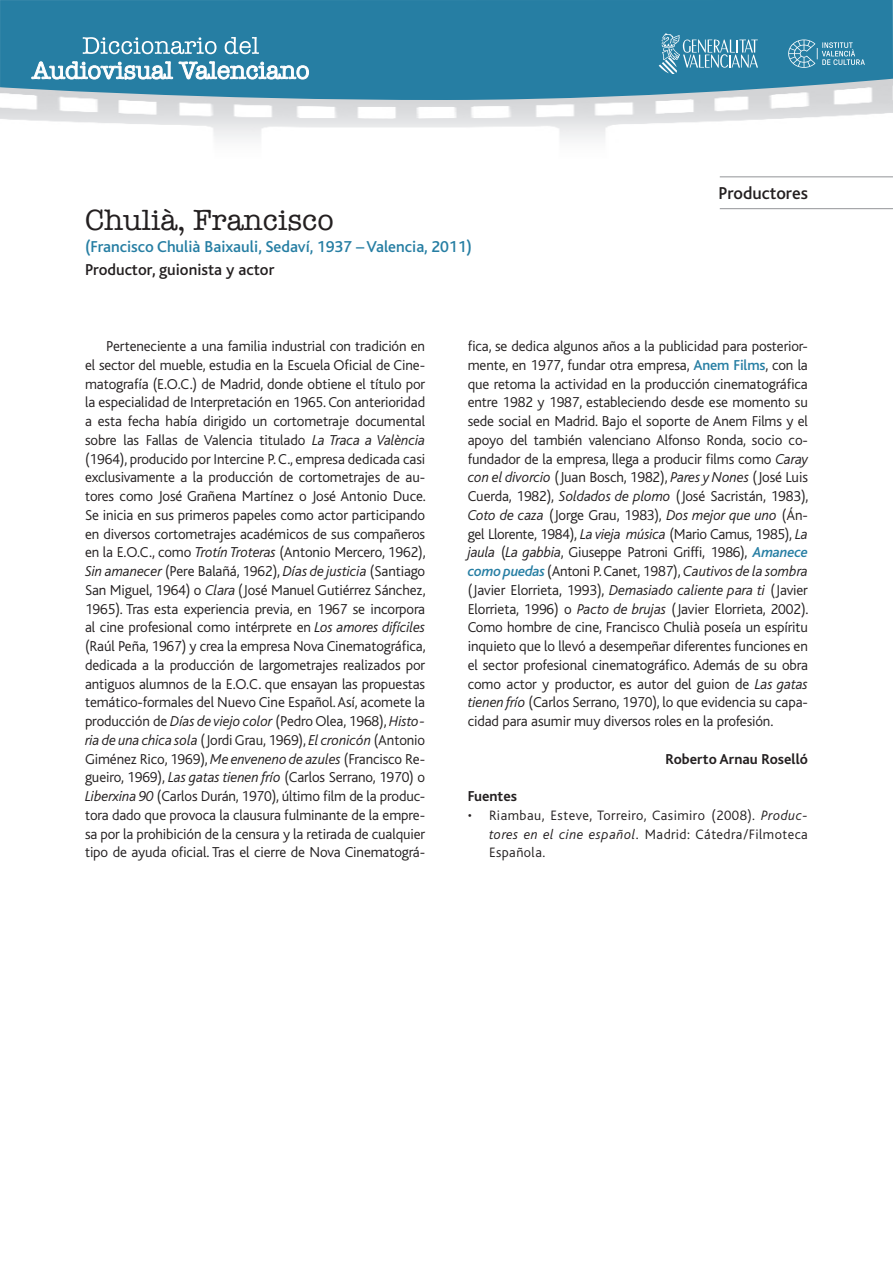
<style>
.page{position:relative;width:893px;height:1263px;background:#fff}
.page>*{position:absolute;margin:0;border:0;box-sizing:border-box;transform-origin:0 0}
.t1{font:30px "American Typewriter";color:#231f20}
.t2{font:500 18px "Bliss";color:#231f20}
.t3{font:500 16.5px "Bliss";color:#267ea3}
.t4{font:500 16.5px "Bliss";color:#231f20}
.t5{font:300 15px/18.8px "Bliss";letter-spacing:-.01em;color:#231f20;text-align:justify}
.t6{font:700 15px "Bliss";color:#231f20}
.t7{font:300 14.25px/18.8px "Bliss";letter-spacing:.03em;color:#231f20;text-align:justify}
.s1{font-style:italic}
.s2{font-weight:500;color:#267ea3}
.s3{font-weight:500;font-style:italic;color:#267ea3}
</style>
<div class="page">
<hr style="left:720px;top:176px;width:173px;height:1px;background:#939598">
<hr style="left:720px;top:208px;width:173px;height:1px;background:#939598">
<img style="left:0;top:100px;width:892px;height:39px">
<svg style="left:0;top:0;width:893px;height:100px;background:#3385a7"></svg>
<svg style="left:31px;top:37px;width:278px;height:43px"></svg>
<svg style="left:788px;top:40px;width:77px;height:28px;background:#4e96b4"></svg>
<svg style="left:659px;top:33px;width:99px;height:41px;background:#5198b5"></svg>
<h1 class="t1" style="left:85px;top:197px;width:250px">Chulià, Francisco</h1>
<p class="t3" style="left:85px;top:238px;width:388px">(Francisco Chulià Baixauli, Sedaví, 1937 – Valencia, 2011)</p>
<p class="t4" style="left:85px;top:261px;width:191px">Productor, guionista y actor</p>
<p class="t2" style="left:719px;top:184px;width:91px">Productores</p>
<p class="t5" style="left:85px;top:337px;width:342px;text-indent:21px">Perteneciente a una familia industrial con tradición en el sector del mueble, estudia en la Escuela Oficial de Cine&shy;matografía (E.O.C.) de Madrid, donde obtiene el título por la especialidad de Interpretación en 1965. Con anterioridad a esta fecha había dirigido un cortometraje documental sobre las Fallas de Valencia titulado <span class="s1">La Traca a València </span>(1964), producido por Intercine P. C., empresa dedicada casi exclusivamente a la producción de cortometrajes de au&shy;tores como José Grañena Martínez o José Antonio Duce.<br>Se inicia en sus primeros papeles como actor participando en diversos cortometrajes académicos de sus compañeros en la E.O.C., como <span class="s1">Trotín Troteras</span> (Antonio Mercero, 1962), <span class="s1">Sin amanecer</span> (Pere Balañá, 1962), <span class="s1">Días de justicia</span> (Santiago San Miguel, 1964) o <span class="s1">Clara</span> (José Manuel Gutiérrez Sánchez, 1965). Tras esta experiencia previa, en 1967 se incorpora al cine profesional como intérprete en <span class="s1">Los amores difíciles </span>(Raúl Peña, 1967) y crea la empresa Nova Cinematográfica, dedicada a la producción de largometrajes realizados por antiguos alumnos de la E.O.C. que ensayan las propuestas temático-formales del Nuevo Cine Español. Así, acomete la producción de <span class="s1">Días de viejo color</span> (Pedro Olea, 1968), <span class="s1">Histo&shy;ria de una chica sola</span> (Jordi Grau, 1969), <span class="s1">El cronicón</span> (Antonio Giménez Rico, 1969), <span class="s1">Me enveneno de azules</span> (Francisco Re&shy;gueiro, 1969), <span class="s1">Las gatas tienen frío</span> (Carlos Serrano, 1970) o <span class="s1">Liberxina 90</span> (Carlos Durán, 1970), último film de la produc&shy;tora dado que provoca la clausura fulminante de la empre&shy;sa por la prohibición de la censura y la retirada de cualquier tipo de ayuda oficial. Tras el cierre de Nova Cinematográ-</p>
<p class="t5" style="left:468px;top:337px;width:342px">fica, se dedica algunos años a la publicidad para posterior&shy;mente, en 1977, fundar otra empresa, <span class="s2">Anem Films</span>, con la que retoma la actividad en la producción cinematográfica entre 1982 y 1987, estableciendo desde ese momento su sede social en Madrid. Bajo el soporte de Anem Films y el apoyo del también valenciano Alfonso Ronda, socio co&shy;fundador de la empresa, llega a producir films como <span class="s1">Caray con el divorcio</span> (Juan Bosch, 1982), <span class="s1">Pares y Nones</span> (José Luis Cuerda, 1982), <span class="s1">Soldados de plomo</span> (José Sacristán, 1983), <span class="s1">Coto de caza</span> (Jorge Grau, 1983), <span class="s1">Dos mejor que uno</span> (Án&shy;gel Llorente, 1984), <span class="s1">La vieja música</span> (Mario Camus, 1985), <span class="s1">La jaula</span> (<span class="s1">La gabbia</span>, Giuseppe Patroni Griffi, 1986), <span class="s3">Amanece como puedas</span>(Antoni P. Canet, 1987), <span class="s1">Cautivos de la sombra </span>(Javier Elorrieta, 1993), <span class="s1">Demasiado caliente para ti</span> (Javier Elorrieta, 1996) o <span class="s1">Pacto de brujas</span> (Javier Elorrieta, 2002).<br>Como hombre de cine, Francisco Chulià poseía un espíritu inquieto que lo llevó a desempeñar diferentes funciones en el sector profesional cinematográfico. Además de su obra como actor y productor, es autor del guion de <span class="s1">Las gatas tienen frío</span> (Carlos Serrano, 1970), lo que evidencia su capa&shy;cidad para asumir muy diversos roles en la profesión.</p>
<p class="t6" style="left:665px;top:751px;width:144px">Roberto Arnau Roselló</p>
<p class="t6" style="left:468px;top:788px;width:51px">Fuentes</p>
<p class="t7" style="left:489px;top:806px;width:320px;text-indent:-21px">• Riambau, Esteve, Torreiro, Casimiro (2008). <span class="s1">Produc&shy;tores en el cine español</span>. Madrid: Cátedra/Filmoteca Española.</p>
</div>
